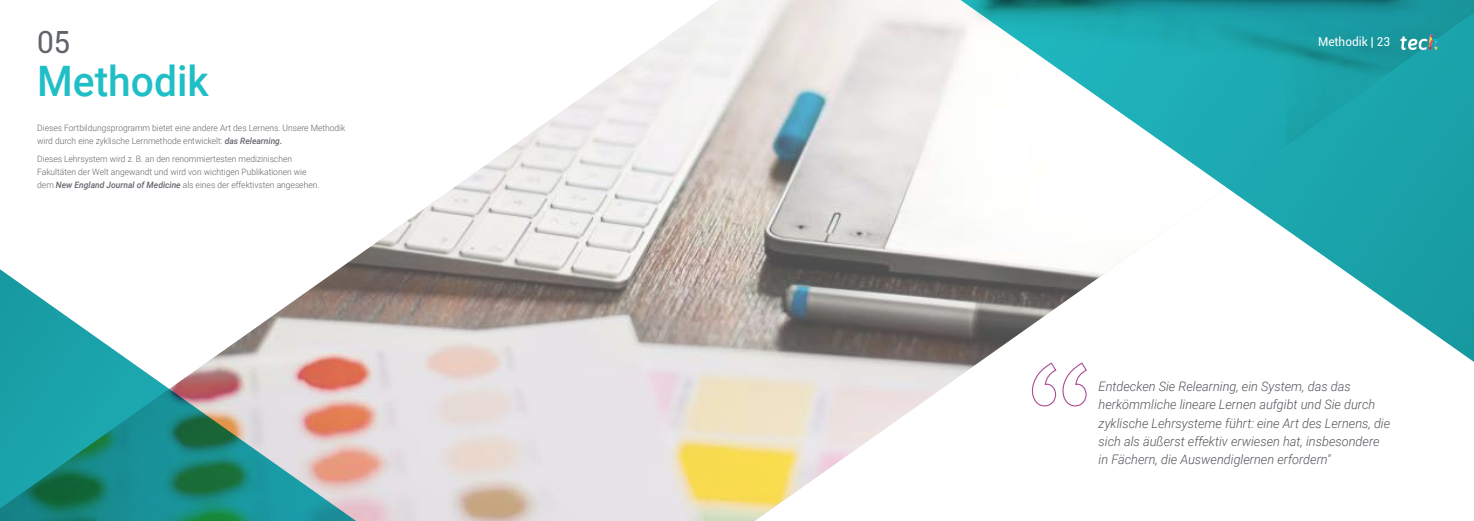
<style>
.page{position:relative;width:1474px;height:521px;background:#fff}
.page>*{position:absolute;margin:0;border:0;box-sizing:border-box;transform-origin:0 0}
.t1{font:500 42px "Roboto";color:#20bec6}
.t2{font:30.62px "Roboto";color:#61646a}
.t3{font:italic 300 13.12px/18.4px "Roboto";color:#52555b}
.t4{font:12.25px "Roboto";color:#fff}
.t5{font:300 8.75px/13.1px "Roboto";color:#61646a}
.s1{font-weight:500;font-style:italic}
</style>
<div class="page">
<img style="left:352px;top:0;width:615px;height:521px">
<svg style="left:0;top:260px;width:373px;height:261px"></svg>
<svg style="left:1031px;top:371px;width:56px;height:36px"></svg>
<svg style="left:943px;top:0;width:530px;height:371px"></svg>
<svg style="left:1400px;top:34px;width:38px;height:17px"></svg>
<h2 class="t2" style="left:37px;top:21px;width:35px">05</h2>
<h1 class="t1" style="left:37px;top:52px;width:173px">Methodik</h1>
<p class="t5" style="left:37px;top:121px;width:309px">Dieses Fortbildungsprogramm bietet eine andere Art des Lernens. Unsere Methodik wird durch eine zyklische Lernmethode entwickelt: <span class="s1">das Relearning.</span></p>
<p class="t5" style="left:37px;top:152px;width:284px">Dieses Lehrsystem wird z. B. an den renommiertesten medizinischen<br>Fakultäten der Welt angewandt und wird von wichtigen Publikationen wie dem <span class="s1">New England Journal of Medicine</span> als eines der effektivsten angesehen.</p>
<h3 class="t4" style="left:1317px;top:33px;width:74px">Methodik | 23</h3>
<p class="t3" style="left:1098px;top:377px;width:293px">Entdecken Sie Relearning, ein System, das das herkömmliche lineare Lernen aufgibt und Sie durch zyklische Lehrsysteme führt: eine Art des Lernens, die sich als äußerst effektiv erwiesen hat, insbesondere in Fächern, die Auswendiglernen erfordern"</p>
</div>
